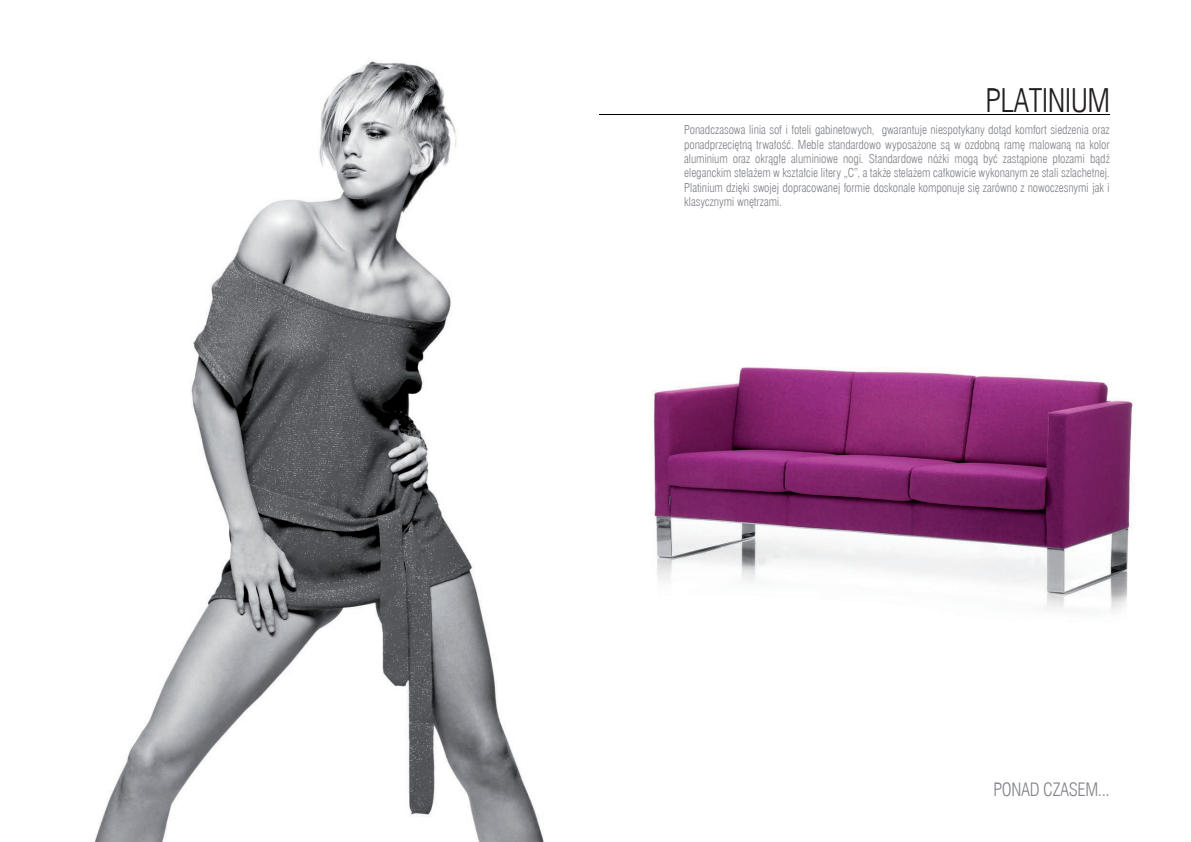
<style>
.page{position:relative;width:1191px;height:842px;background:#fff}
.page>*{position:absolute;margin:0;border:0;box-sizing:border-box;transform-origin:0 0}
.t1{font:31.8px "Swis 721 Lt Cn EU";letter-spacing:-.02em;color:#231f20}
.t2{font:18px "Swis 721 Lt Cn EU";letter-spacing:-.02em;color:#81848a}
.t3{font:12px/14.4px "Swis 721 Lt Cn EU";letter-spacing:-.01em;color:#81848a;text-align:justify}
</style>
<div class="page">
<img style="left:94px;top:61px;width:1039px;height:781px">
<hr style="left:599px;top:115px;width:510px;height:1px;background:#000">
<h1 class="t1" style="left:985px;top:81px;width:126px">PLATINIUM</h1>
<p class="t3" style="left:684px;top:123px;width:427px">Ponadczasowa linia sof i foteli gabinetowych, gwarantuje niespotykany dotąd komfort siedzenia oraz ponadprzeciętną trwałość. Meble standardowo wyposażone są w ozdobną ramę malowaną na kolor aluminium oraz okrągłe aluminiowe nogi. Standardowe nóżki mogą być zastąpione płozami bądź eleganckim stelażem w kształcie litery „C”, a także stelażem całkowicie wykonanym ze stali szlachetnej.<br>Platinium dzięki swojej dopracowanej formie doskonale komponuje się zarówno z nowoczesnymi jak i klasycznymi wnętrzami.</p>
<h2 class="t2" style="left:993px;top:778px;width:118px">PONAD CZASEM...</h2>
</div>
